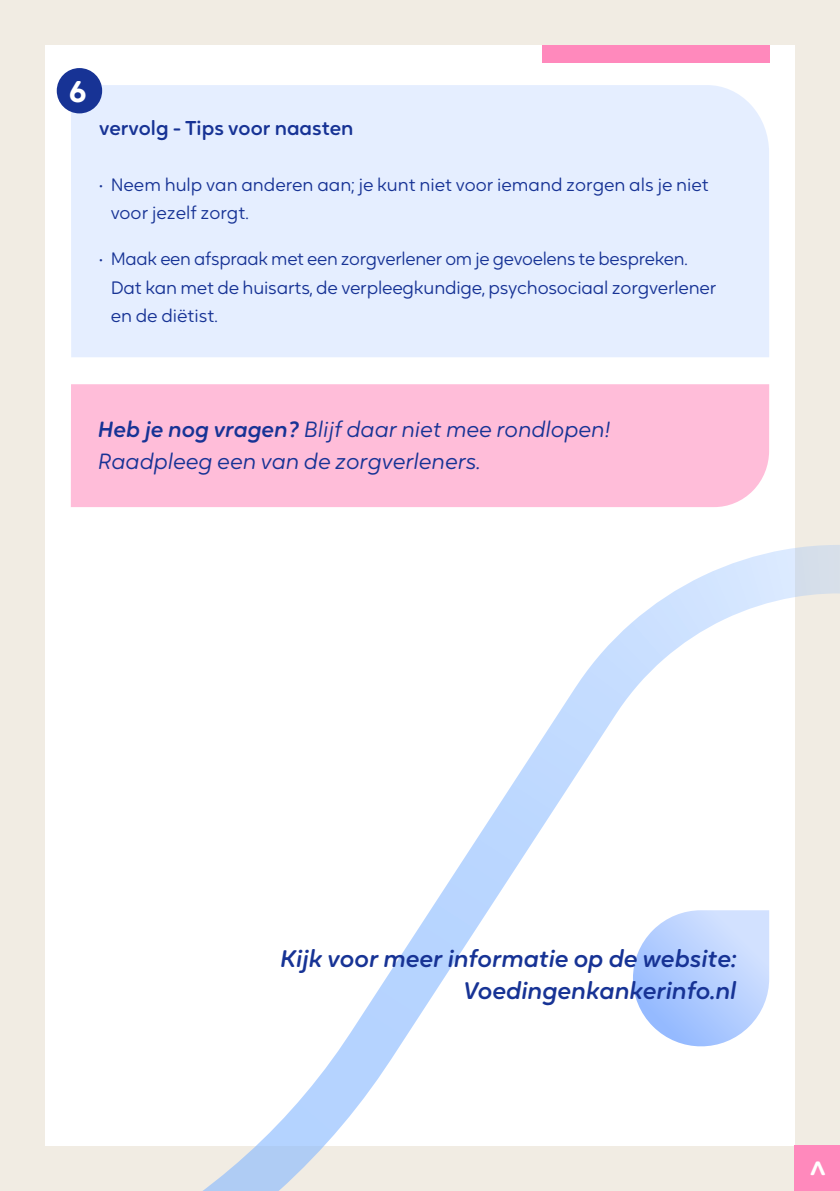
<style>
.page{position:relative;width:840px;height:1191px;background:#fff}
.page>*{position:absolute;margin:0;border:0;box-sizing:border-box;transform-origin:0 0}
.t1{font:600 30px "Oktah Round";color:#fff}
.t2{font:italic 500 24px/32px "Oktah Round";color:#173395;text-align:right}
.t3{font:italic 22px/32px "Oktah Round";color:#173395}
.t4{font:500 20px "Oktah Round";color:#173395}
.t5{font:18px/28px "Oktah Round";letter-spacing:-.01em;color:#173395}
.s1{font-weight:500}
</style>
<div class="page">
<div style="left:0;top:0;width:839px;height:1191px;background:#f1ece3"></div>
<div style="left:45px;top:45px;width:749px;height:1100px;background:#fff"></div>
<svg style="left:178px;top:545px;width:661px;height:646px"></svg>
<div style="left:71px;top:85px;width:697px;height:272px;background:#e5eeff"></div>
<div style="left:541px;top:45px;width:227px;height:17px;background:#ff89bc"></div>
<div style="left:794px;top:1145px;width:45px;height:46px;background:#ff89bc"></div>
<div style="left:57px;top:68px;width:45px;height:45px;background:#173395;border-radius:50%"></div>
<svg style="left:632px;top:910px;width:136px;height:143px"></svg>
<div style="left:71px;top:384px;width:697px;height:123px;background:#ffbdd9"></div>
<h1 class="t1" style="left:69px;top:69px;width:19px">6</h1>
<p class="t4" style="left:99px;top:113px;width:255px">vervolg - Tips voor naasten</p>
<p class="t5" style="left:111px;top:170px;width:599px;text-indent:-11px">• Neem hulp van anderen aan; je kunt niet voor iemand zorgen als je niet voor jezelf zorgt.</p>
<p class="t5" style="left:111px;top:244px;width:606px;text-indent:-11px">• Maak een afspraak met een zorgverlener om je gevoelens te bespreken.<br>Dat kan met de huisarts, de verpleegkundige, psychosociaal zorgverlener en de diëtist.</p>
<p class="t3" style="left:98px;top:412px;width:513px"><span class="s1">Heb je nog vragen?</span> Blijf daar niet mee rondlopen!<br>Raadpleeg een van de zorgverleners.</p>
<h2 class="t2" style="left:280px;top:941px;width:457px">Kijk voor meer informatie op de website:<br>Voedingenkankerinfo.nl</h2>
<h1 class="t1" style="left:793px;top:1177px;width:19px;rotate:-90deg">&gt;</h1>
</div>
